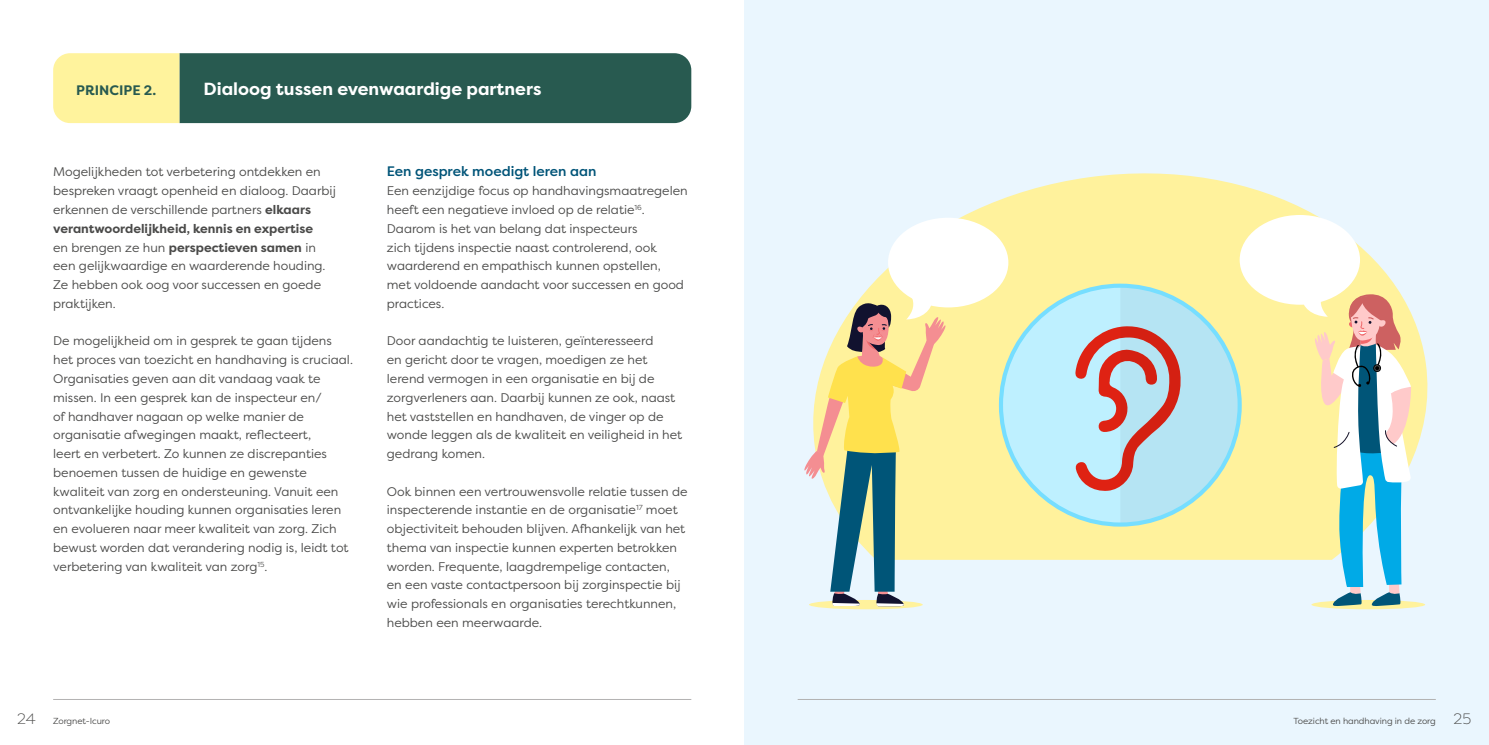
<style>
.page{position:relative;width:1489px;height:745px;background:#fff}
.page>*{position:absolute;margin:0;border:0;box-sizing:border-box;transform-origin:0 0}
.t1{font:700 17.5px "Filson Pro";color:#fff}
.t2{font:500 13.75px "Filson Pro";color:#005478}
.t3{font:700 13.75px "Filson Pro";color:#285a50}
.t4{font:12.5px/18.8px "Filson Pro";color:#4a4a49}
.t5{font:8.75px "Filson Pro";letter-spacing:-.01em;color:#4a4a49}
.s1{font-weight:700}
.s2{font-weight:300;font-size:15px}
</style>
<div class="page">
<div style="left:744px;top:0;width:744px;height:744px;background:#eaf6fe"></div>
<svg style="left:873px;top:173px;width:555px;height:386px;fill:#fff29c"></svg>
<div style="left:1000px;top:285px;width:239px;height:239px;background:#bef0ff;border-radius:50%"></div>
<svg style="left:1074px;top:285px;width:165px;height:239px"></svg>
<div style="left:1311px;top:599px;width:113px;height:10px;background:#fff29c;border-radius:50%"></div>
<div style="left:809px;top:599px;width:113px;height:10px;background:#fff29c;border-radius:50%"></div>
<div style="left:1239px;top:215px;width:120px;height:89px;background:#fff;border-radius:50%"></div>
<svg style="left:1301px;top:280px;width:110px;height:326px"></svg>
<div style="left:888px;top:217px;width:120px;height:90px;background:#fff;border-radius:50%"></div>
<svg style="left:804px;top:283px;width:142px;height:323px"></svg>
<svg style="left:53px;top:53px;width:638px;height:70px;background:#557a61"></svg>
<hr style="left:53px;top:698px;width:638px;height:1px;background:#b3b2b2">
<hr style="left:797px;top:698px;width:638px;height:1px;background:#b3b2b2">
<p class="t3" style="left:76px;top:81px;width:81px">PRINCIPE 2.</p>
<h1 class="t1" style="left:203px;top:77px;width:339px">Dialoog tussen evenwaardige partners</h1>
<p class="t4" style="left:53px;top:162px;width:284px">Mogelijkheden tot verbetering ontdekken en bespreken vraagt openheid en dialoog. Daarbij erkennen de verschillende partners <span class="s1">elkaars verantwoordelijkheid, kennis en expertise<br></span>en brengen ze hun <span class="s1">perspectieven samen</span> in een gelijkwaardige en waarderende houding.<br>Ze hebben ook oog voor successen en goede praktijken.</p>
<p class="t4" style="left:53px;top:331px;width:301px">De mogelijkheid om in gesprek te gaan tijdens het proces van toezicht en handhaving is cruciaal.<br>Organisaties geven aan dit vandaag vaak te missen. In een gesprek kan de inspecteur en/<br>of handhaver nagaan op welke manier de organisatie afwegingen maakt, reflecteert,<br>leert en verbetert. Zo kunnen ze discrepanties benoemen tussen de huidige en gewenste kwaliteit van zorg en ondersteuning. Vanuit een ontvankelijke houding kunnen organisaties leren en evolueren naar meer kwaliteit van zorg. Zich bewust worden dat verandering nodig is, leidt tot verbetering van kwaliteit van zorg<sup>15</sup>.</p>
<p class="t2" style="left:387px;top:162px;width:211px">Een gesprek moedigt leren aan</p>
<p class="t4" style="left:387px;top:181px;width:302px">Een eenzijdige focus op handhavingsmaatregelen heeft een negatieve invloed op de relatie<sup>16</sup>.<br>Daarom is het van belang dat inspecteurs<br>zich tijdens inspectie naast controlerend, ook waarderend en empathisch kunnen opstellen, met voldoende aandacht voor successen en good practices.</p>
<p class="t4" style="left:387px;top:331px;width:297px">Door aandachtig te luisteren, geïnteresseerd<br>en gericht door te vragen, moedigen ze het lerend vermogen in een organisatie en bij de zorgverleners aan. Daarbij kunnen ze ook, naast het vaststellen en handhaven, de vinger op de wonde leggen als de kwaliteit en veiligheid in het gedrang komen.</p>
<p class="t4" style="left:387px;top:481px;width:302px">Ook binnen een vertrouwensvolle relatie tussen de inspecterende instantie en de organisatie<sup>17</sup> moet objectiviteit behouden blijven. Afhankelijk van het thema van inspectie kunnen experten betrokken worden. Frequente, laagdrempelige contacten, en een vaste contactpersoon bij zorginspectie bij wie professionals en organisaties terechtkunnen, hebben een meerwaarde.</p>
<p class="t5" style="left:17px;top:714px;width:94px"><span class="s2">24</span> Zorgnet-Icuro</p>
<p class="t5" style="left:1293px;top:714px;width:179px">Toezicht en handhaving in de zorg <span class="s2">25</span></p>
</div>
